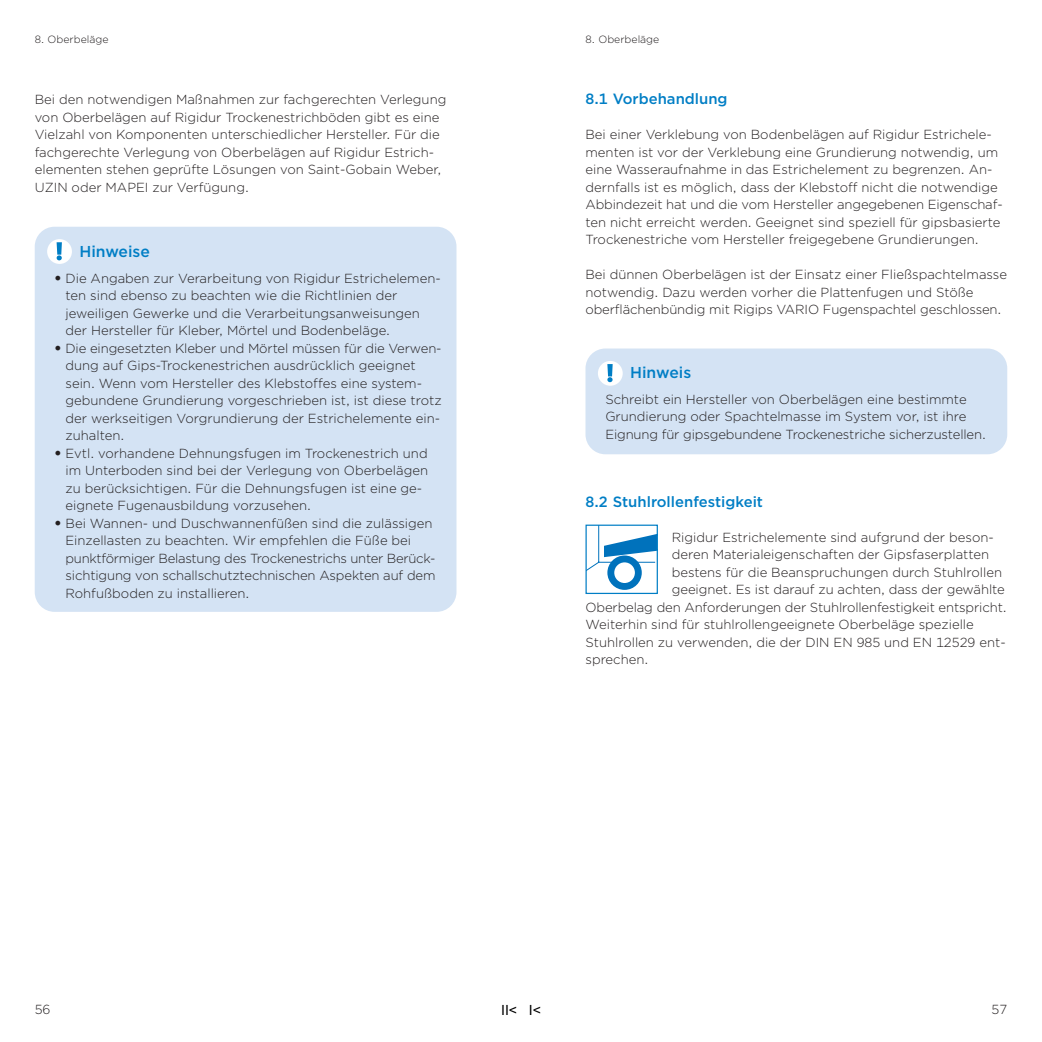
<style>
.page{position:relative;width:1042px;height:1042px;background:#fff}
.page>*{position:absolute;margin:0;border:0;box-sizing:border-box;transform-origin:0 0}
.t1{font:500 15.75px "Gotham";color:#007ec5}
._02_Subline_GothamMe{font:500 14.88px "Gotham";color:#007ec5}
.t2{font:14px "Arial";color:#000}
._06_Copy_Gotham_Ligh{font:300 13.12px/17.5px "Gotham";color:#231f20}
._01_Kopf_GothamMediu{font:300 10.5px "Gotham";color:#231f20}
.s1{font-weight:900;font-size:14px}
</style>
<div class="page">
<svg style="left:587px;top:526px;width:69px;height:52px"></svg>
<div style="left:608px;top:556px;width:33px;height:33px;background:#0072bc;border-radius:50%"></div>
<div style="left:607px;top:555px;width:35px;height:35px;border:2px solid #0072bc;border-radius:50%"></div>
<div style="left:614px;top:562px;width:21px;height:21px;background:#fff;border-radius:50%"></div>
<div style="left:585px;top:524px;width:73px;height:70px;border:1px solid #007ec5"></div>
<div style="left:35px;top:227px;width:421px;height:385px;background:#d4e3f4;border-radius:20px"></div>
<div style="left:47px;top:239px;width:25px;height:25px;background:#fff;border-radius:50%"></div>
<svg style="left:57px;top:242px;width:5px;height:18px"></svg>
<div style="left:585px;top:348px;width:422px;height:106px;background:#d4e3f4;border-radius:20px"></div>
<div style="left:598px;top:361px;width:25px;height:25px;background:#fff;border-radius:50%"></div>
<svg style="left:607px;top:364px;width:6px;height:18px"></svg>
<p class="_01_Kopf_GothamMediu" style="left:35px;top:33px;width:75px">8. Oberbeläge</p>
<p class="_06_Copy_Gotham_Ligh" style="left:35px;top:90px;width:413px">Bei den notwendigen Maßnahmen zur fachgerechten Verlegung von Oberbelägen auf Rigidur Trockenestrichböden gibt es eine Vielzahl von Komponenten unterschiedlicher Hersteller. Für die fachgerechte Verlegung von Oberbelägen auf Rigidur Estrich&shy;elementen stehen geprüfte Lösungen von Saint-Gobain Weber, UZIN oder MAPEI zur Verfügung.</p>
<p class="t1" style="left:79px;top:241px;width:72px">Hinweise</p>
<p class="_06_Copy_Gotham_Ligh" style="left:65px;top:269px;width:377px;text-indent:-11px"><span class="s1">•</span> Die Angaben zur Verarbeitung von Rigidur Estrichelemen&shy;ten sind ebenso zu beachten wie die Richtlinien der jeweiligen Gewerke und die Verarbeitungsanweisungen der Hersteller für Kleber, Mörtel und Bodenbeläge.</p>
<p class="_06_Copy_Gotham_Ligh" style="left:66px;top:339px;width:377px;text-indent:-11px"><span class="s1">•</span> Die eingesetzten Kleber und Mörtel müssen für die Verwen&shy;dung auf Gips-Trockenestrichen ausdrücklich geeignet sein. Wenn vom Hersteller des Klebstoffes eine system&shy;gebundene Grundierung vorgeschrieben ist, ist diese trotz der werkseitigen Vorgrundierung der Estrichelemente ein&shy;zuhalten.</p>
<p class="_06_Copy_Gotham_Ligh" style="left:66px;top:444px;width:364px;text-indent:-11px"><span class="s1">•</span> Evtl. vorhandene Dehnungsfugen im Trockenestrich und im Unterboden sind bei der Verlegung von Oberbelägen zu berücksichtigen. Für die Dehnungsfugen ist eine ge&shy;eignete Fugenausbildung vorzusehen.</p>
<p class="_06_Copy_Gotham_Ligh" style="left:66px;top:514px;width:372px;text-indent:-11px"><span class="s1">•</span> Bei Wannen- und Duschwannenfüßen sind die zulässigen Einzellasten zu beachten. Wir empfehlen die Füße bei punktförmiger Belastung des Trockenestrichs unter Berück&shy;sichtigung von schallschutztechnischen Aspekten auf dem Rohfußboden zu installieren.</p>
<p class="_01_Kopf_GothamMediu" style="left:585px;top:33px;width:75px">8. Oberbeläge</p>
<p class="_02_Subline_GothamMe" style="left:585px;top:89px;width:144px">8.1 Vorbehandlung</p>
<p class="_06_Copy_Gotham_Ligh" style="left:585px;top:125px;width:417px">Bei einer Verklebung von Bodenbelägen auf Rigidur Estrichele&shy;menten ist vor der Verklebung eine Grundierung notwendig, um eine Wasseraufnahme in das Estrichelement zu begrenzen. An&shy;dernfalls ist es möglich, dass der Klebstoff nicht die notwendige Abbindezeit hat und die vom Hersteller angegebenen Eigenschaf&shy;ten nicht erreicht werden. Geeignet sind speziell für gipsbasierte Trockenestriche vom Hersteller freigegebene Grundierungen.</p>
<p class="_06_Copy_Gotham_Ligh" style="left:585px;top:265px;width:423px">Bei dünnen Oberbelägen ist der Einsatz einer Fließspachtelmasse notwendig. Dazu werden vorher die Plattenfugen und Stöße oberflächenbündig mit Rigips VARIO Fugenspachtel geschlossen.</p>
<p class="t1" style="left:630px;top:362px;width:63px">Hinweis</p>
<p class="_06_Copy_Gotham_Ligh" style="left:605px;top:390px;width:382px">Schreibt ein Hersteller von Oberbelägen eine bestimmte<br>Grundierung oder Spachtelmasse im System vor, ist ihre<br>Eignung für gipsgebundene Trockenestriche sicherzustellen.</p>
<p class="_02_Subline_GothamMe" style="left:585px;top:492px;width:179px">8.2 Stuhlrollenfestigkeit</p>
<p class="_06_Copy_Gotham_Ligh" style="left:672px;top:528px;width:323px">Rigidur Estrichelemente sind aufgrund der beson-</p>
<p class="_06_Copy_Gotham_Ligh" style="left:672px;top:545px;width:319px">deren Materialeigenschaften der Gipsfaserplatten</p>
<p class="_06_Copy_Gotham_Ligh" style="left:672px;top:563px;width:332px">bestens für die Beanspruchungen durch Stuhlrollen</p>
<p class="_06_Copy_Gotham_Ligh" style="left:672px;top:580px;width:335px">geeignet. Es ist darauf zu achten, dass der gewählte</p>
<p class="_06_Copy_Gotham_Ligh" style="left:585px;top:598px;width:423px">Oberbelag den Anforderungen der Stuhlrollenfestigkeit entspricht.</p>
<p class="_06_Copy_Gotham_Ligh" style="left:585px;top:615px;width:390px">Weiterhin sind für stuhlrollengeeignete Oberbeläge spezielle</p>
<p class="_06_Copy_Gotham_Ligh" style="left:585px;top:633px;width:422px">Stuhlrollen zu verwenden, die der DIN EN 985 und EN 12529 ent-</p>
<p class="_06_Copy_Gotham_Ligh" style="left:585px;top:650px;width:64px">sprechen.</p>
<p class="t2" style="left:501px;top:1000px;width:41px">II&lt; I&lt;</p>
<p class="_06_Copy_Gotham_Ligh" style="left:35px;top:1000px;width:17px">56</p>
<p class="_06_Copy_Gotham_Ligh" style="left:991px;top:1000px;width:17px">57</p>
</div>
